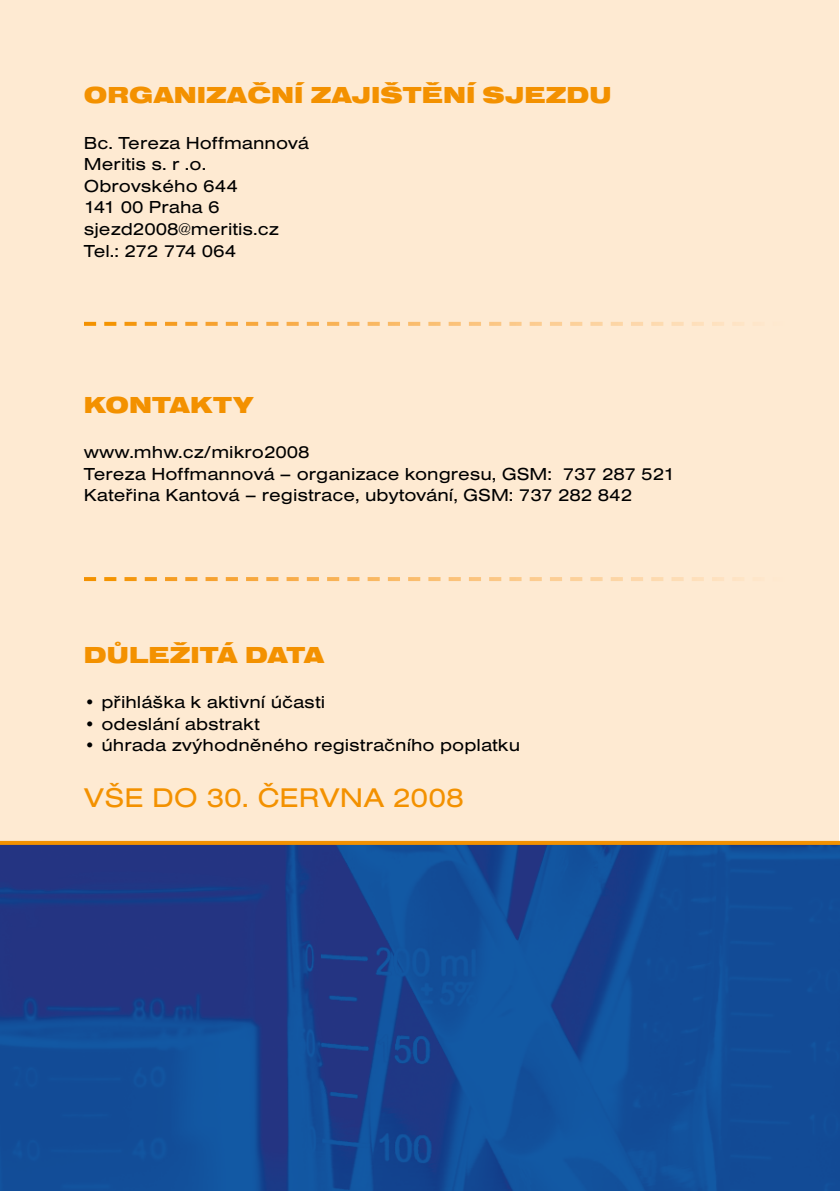
<style>
.page{position:relative;width:840px;height:1191px;background:#fff}
.page>*{position:absolute;margin:0;border:0;box-sizing:border-box;transform-origin:0 0}
.t1{font:expanded 28px "Nimbus San TCE";color:#f39100}
.t2{font:900 expanded 24px "Nimbus San TCE";color:#f39100}
.t3{font:expanded 18px/21.6px "Nimbus San TCE";color:#000}
</style>
<div class="page">
<div style="left:0;top:0;width:838px;height:1191px;background:#feead2"></div>
<svg style="left:84px;top:322px;width:660px;height:4px"></svg>
<svg style="left:84px;top:577px;width:660px;height:4px"></svg>
<img style="left:0;top:845px;width:839px;height:346px">
<svg style="left:0;top:841px;width:839px;height:4px;background:#ee8f02"></svg>
<h2 class="t2" style="left:84px;top:82px;width:528px">ORGANIZAČNÍ ZAJIŠTĚNÍ SJEZDU</h2>
<p class="t3" style="left:84px;top:132px;width:226px">Bc. Tereza Hoffmannová<br>Meritis s. r .o.<br>Obrovského 644<br>141 00 Praha 6 sjezd2008@meritis.cz<br>Tel.: 272 774 064</p>
<h2 class="t2" style="left:84px;top:391px;width:171px">KONTAKTY</h2>
<p class="t3" style="left:84px;top:441px;width:592px">www.mhw.cz/mikro2008<br>Tereza Hoffmannová – organizace kongresu, GSM: 737 287 521<br>Kateřina Kantová – registrace, ubytování, GSM: 737 282 842</p>
<h2 class="t2" style="left:84px;top:641px;width:242px">DŮLEŽITÁ DATA</h2>
<p class="t3" style="left:84px;top:691px;width:242px">• přihláška k aktivní účasti</p>
<p class="t3" style="left:84px;top:713px;width:177px">• odeslání abstrakt</p>
<p class="t3" style="left:84px;top:734px;width:437px">• úhrada zvýhodněného registračního poplatku</p>
<h1 class="t1" style="left:84px;top:781px;width:381px">VŠE DO 30. ČERVNA 2008</h1>
</div>
